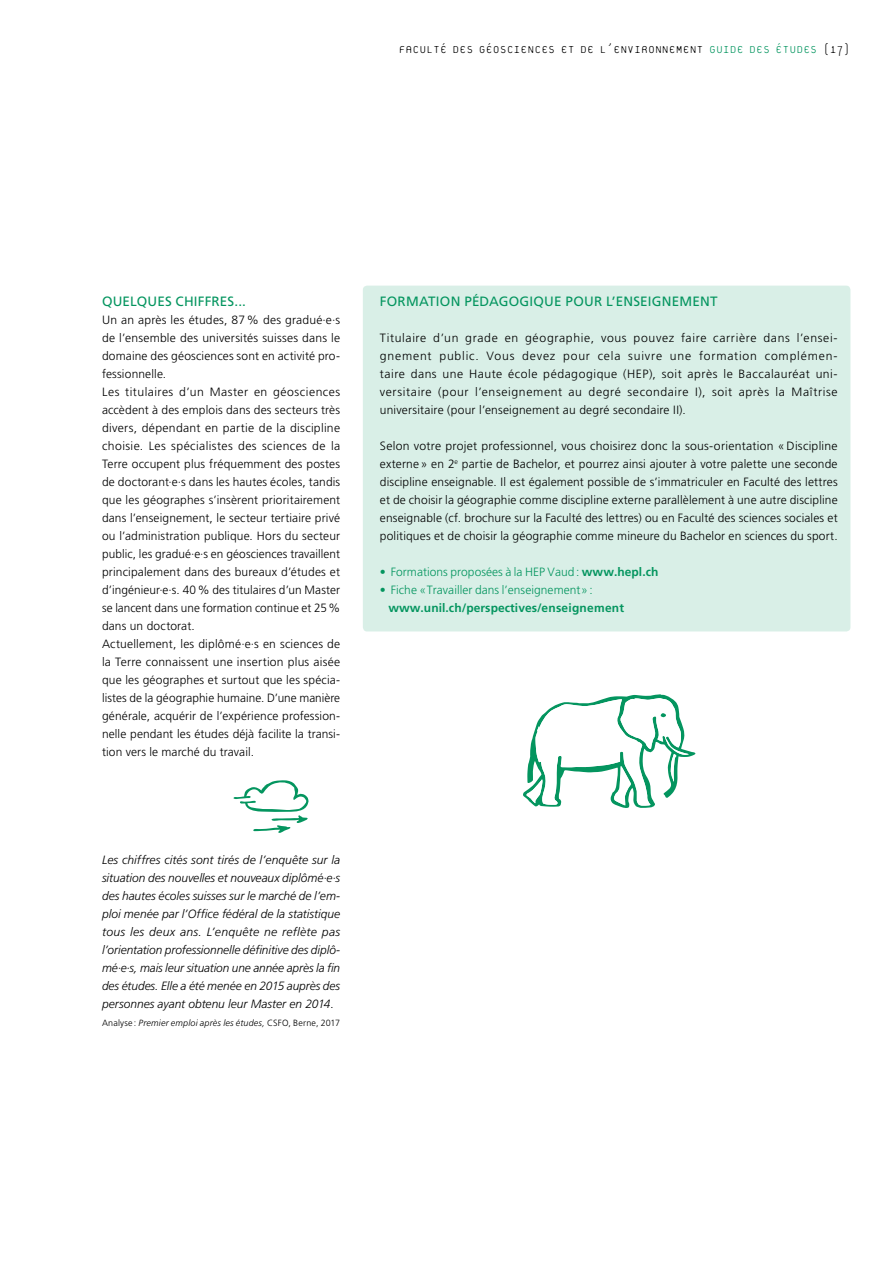
<style>
.page{position:relative;width:893px;height:1263px;background:#fff}
.page>*{position:absolute;margin:0;border:0;box-sizing:border-box;transform-origin:0 0}
.t1{font:100 15px "Platelet";color:#000}
.t2{font:13.5px "Frutiger LT Std";letter-spacing:.015em;color:#04955f}
.t3{font:300 12px/18px "Frutiger LT Std";letter-spacing:.015em;color:#000;text-align:justify}
.t4{font:italic 300 12px/18px "Frutiger LT Std";color:#000;text-align:justify}
.t5{font:300 12px "Frutiger LT Std";letter-spacing:.005em;color:#04955f}
.t6{font:700 12px "Frutiger LT Std";letter-spacing:.005em;color:#04955f}
.t7{font:italic 300 9px "Frutiger LT Std";letter-spacing:.02em;color:#000}
.s1{color:#04955f}
.s2{font-style:normal}
.s3{font-weight:700}
</style>
<div class="page">
<div style="left:363px;top:286px;width:487px;height:345px;background:#d9efe7;border-radius:4px"></div>
<svg style="left:233px;top:780px;width:76px;height:53px"></svg>
<svg style="left:523px;top:694px;width:172px;height:114px"></svg>
<p class="t1" style="left:399px;top:43px;width:453px">FACULTÉ DES GÉOSCIENCES ET DE L’ENVIRONNEMENT <span class="s1">GUIDE DES ÉTUDES</span> (17)</p>
<p class="t2" style="left:102px;top:293px;width:145px">QUELQUES CHIFFRES...</p>
<p class="t3" style="left:102px;top:311px;width:240px;text-align:left">Un an après les études, 87% des gradué·e·s de l’ensemble des universités suisses dans le domaine des géosciences sont en activité pro&shy;fessionnelle.<br>Les titulaires d’un Master en géosciences accèdent à des emplois dans des secteurs très divers, dépendant en partie de la discipline choisie. Les spécialistes des sciences de la Terre occupent plus fréquemment des postes de doctorant·e·s dans les hautes écoles, tandis que les géographes s’insèrent prioritairement dans l’enseignement, le secteur tertiaire privé ou l’administration publique. Hors du secteur public, les gradué·e·s en géosciences travaillent principalement dans des bureaux d’études et d’ingénieur·e·s. 40% des titulaires d’un Master se lancent dans une formation continue et 25% dans un doctorat.<br>Actuellement, les diplômé·e·s en sciences de la Terre connaissent une insertion plus aisée que les géographes et surtout que les spécia&shy;listes de la géographie humaine. D’une manière générale, acquérir de l’expérience profession&shy;nelle pendant les études déjà facilite la transi&shy;tion vers le marché du travail.</p>
<p class="t4" style="left:102px;top:851px;width:240px">Les chiffres cités sont tirés de l’enquête sur la situation des nouvelles et nouveaux diplômé·e·s des hautes écoles suisses sur le marché de l’em&shy;ploi menée par l’Office fédéral de la statistique tous les deux ans. L’enquête ne reflète pas l’orientation professionnelle définitive des diplô&shy;mé·e·s, mais leur situation une année après la fin des études. Elle a été menée en 2015 auprès des personnes ayant obtenu leur Master en 2014.</p>
<p class="t7" style="left:102px;top:1018px;width:240px"><span class="s2">Analyse :</span> Premier emploi après les études, <span class="s2">CSFO, Berne, 2017</span></p>
<p class="t2" style="left:380px;top:293px;width:339px">FORMATION PÉDAGOGIQUE POUR L’ENSEIGNEMENT</p>
<p class="t3" style="left:380px;top:329px;width:459px">Titulaire d’un grade en géographie, vous pouvez faire carrière dans l’ensei&shy;gnement public. Vous devez pour cela suivre une formation complémen&shy;taire dans une Haute école pédagogique (HEP), soit après le Baccalauréat uni&shy;versitaire (pour l’enseignement au degré secondaire I), soit après la Maîtrise universitaire (pour l’enseignement au degré secondaire II).</p>
<p class="t3" style="left:380px;top:437px;width:459px">Selon votre projet professionnel, vous choisirez donc la sous-orientation «Discipline externe» en 2<sup>e</sup> partie de Bachelor, et pourrez ainsi ajouter à votre palette une seconde discipline enseignable. Il est également possible de s’immatriculer en Faculté des lettres et de choisir la géographie comme discipline externe parallèlement à une autre discipline enseignable (cf. brochure sur la Faculté des lettres) ou en Faculté des sciences sociales et politiques et de choisir la géographie comme mineure du Bachelor en sciences du sport.</p>
<p class="t5" style="left:380px;top:565px;width:280px">• Formations proposées à la HEP Vaud: <span class="s3">www.hepl.ch</span></p>
<p class="t5" style="left:380px;top:583px;width:214px">• Fiche «Travailler dans l’enseignement»:</p>
<p class="t6" style="left:388px;top:601px;width:237px">www.unil.ch/perspectives/enseignement</p>
</div>
